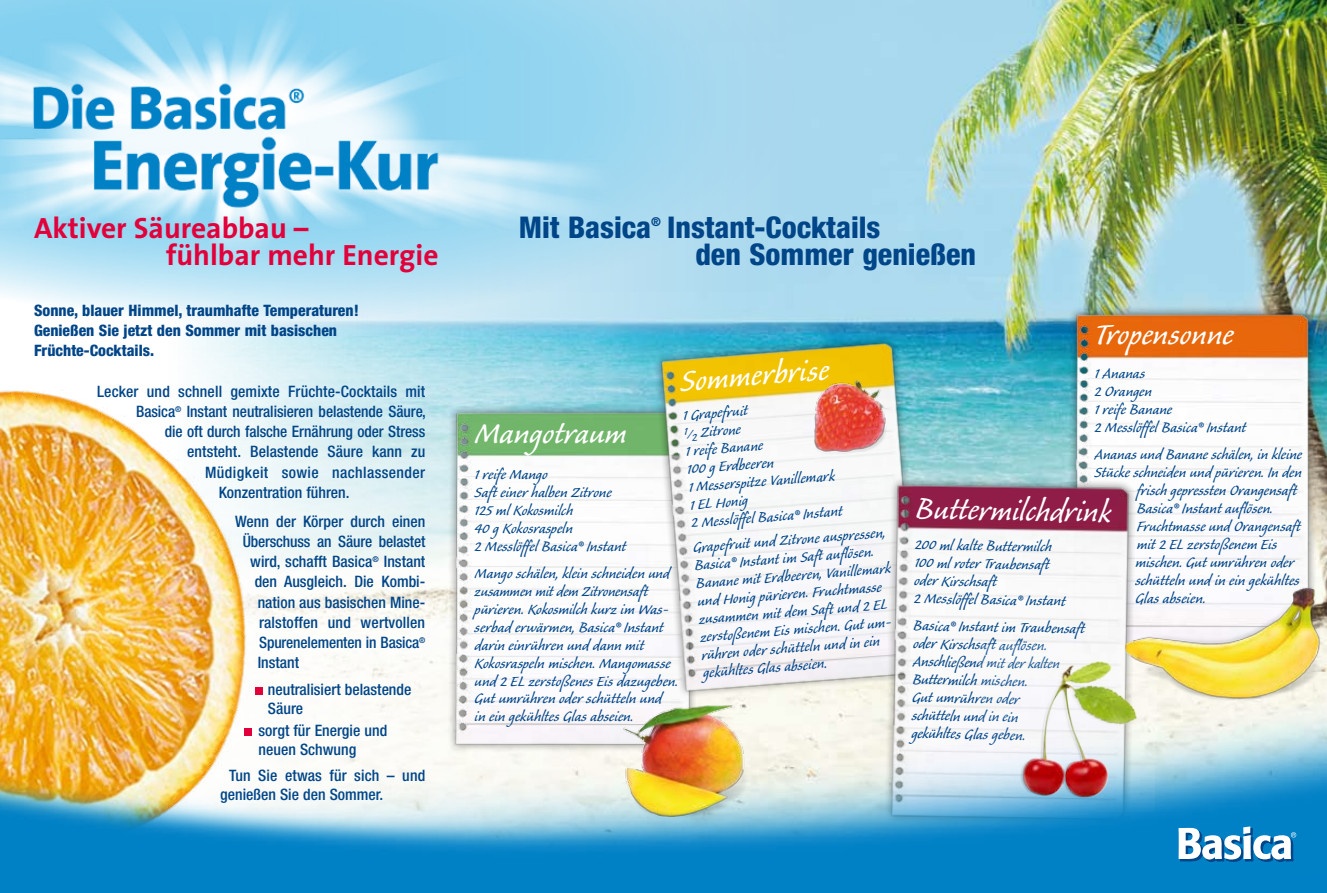
<style>
.page{position:relative;width:1327px;height:893px;background:#fff}
.page>*{position:absolute;margin:0;border:0;box-sizing:border-box;transform-origin:0 0}
.t1{font:39.15px "Caliban";color:#fff}
.t2{font:800 condensed 30px/26.4px "Helvetica Neue";color:#004588}
.t3{font:700 29.4px/26.5px "The Sans";color:#e2003b}
.t4{font:18.75px/18px "Caliban";color:#004588}
.t5{font:500 condensed 15.75px/18.5px "Helvetica Neue";color:#004588}
.t6{font:800 condensed 15.75px/20.2px "Helvetica Neue";color:#004588}
.t7{font:500 condensed 15.75px "Helvetica Neue";letter-spacing:.025em;color:#004588}
.t8{font:800 condensed 12.3px "Helvetica Neue";color:#004588}
.s1{font-size:14.7px}
.s2{font-family:"The Sans";font-style:italic;font-size:11.4px}
</style>
<div class="page">
<img style="left:192px;top:0;width:1135px;height:623px">
<svg style="left:644px;top:0;width:159px;height:323px;background:#a9d9ee"></svg>
<img style="left:0;top:356px;width:335px;height:267px">
<img style="left:0;top:0;width:644px;height:341px">
<img style="left:438px;top:397px;width:203px;height:226px">
<img style="left:641px;top:325px;width:298px;height:298px">
<img style="left:1057px;top:299px;width:270px;height:254px">
<img style="left:872px;top:468px;width:277px;height:155px">
<img style="left:0;top:623px;width:1327px;height:270px">
<img style="left:979px;top:646px;width:175px;height:166px">
<img style="left:1113px;top:553px;width:214px;height:214px">
<img style="left:775px;top:376px;width:150px;height:88px">
<img style="left:589px;top:666px;width:191px;height:164px">
<svg style="left:1178px;top:826px;width:118px;height:36px"></svg>
<svg style="left:795px;top:509px;width:5px;height:6px"></svg>
<svg style="left:731px;top:557px;width:6px;height:6px"></svg>
<h3 class="t3" style="left:166px;top:214px;width:274px;text-indent:-132px">Aktiver Säureabbau –<br>fühlbar mehr Energie</h3>
<h2 class="t2" style="left:519px;top:214px;width:134px">Mit Basica</h2>
<p class="t8" style="left:651px;top:214px;width:11px">®</p>
<h2 class="t2" style="left:695px;top:214px;width:282px;text-indent:-28px">Instant-Cocktails<br>den Sommer genießen</h2>
<p class="t6" style="left:34px;top:300px;width:326px">Sonne, blauer Himmel, traumhafte Temperaturen!<br>Genießen Sie jetzt den Sommer mit basischen<br>Früchte-Cocktails.</p>
<p class="t5" style="left:97px;top:382px;width:330px">Lecker und schnell gemixte Früchte-Cocktails mit</p>
<p class="t5" style="left:136px;top:402px;width:291px">Basica<sup>®</sup> Instant neutralisieren belastende Säure,</p>
<p class="t5" style="left:165px;top:422px;width:262px">die oft durch falsche Ernährung oder Stress</p>
<p class="t5" style="left:187px;top:442px;width:240px">entsteht. Belastende Säure kann zu</p>
<p class="t7" style="left:205px;top:463px;width:221px">Müdigkeit sowie nachlassender</p>
<p class="t5" style="left:219px;top:483px;width:132px">Konzentration führen.</p>
<p class="t5" style="left:235px;top:512px;width:192px">Wenn der Körper durch einen</p>
<p class="t5" style="left:243px;top:532px;width:184px">Überschuss an Säure belastet</p>
<p class="t5" style="left:250px;top:552px;width:177px">wird, schafft Basica<sup>®</sup> Instant</p>
<p class="t5" style="left:255px;top:572px;width:172px">den Ausgleich. Die Kombi-</p>
<p class="t5" style="left:258px;top:593px;width:169px">nation aus basischen Mine-</p>
<p class="t5" style="left:259px;top:613px;width:167px">ralstoffen und wertvollen</p>
<p class="t5" style="left:259px;top:633px;width:168px">Spurenelementen in Basica<sup>®</sup></p>
<p class="t5" style="left:258px;top:653px;width:43px">Instant</p>
<p class="t5" style="left:268px;top:680px;width:145px">neutralisiert belastende<br>Säure</p>
<p class="t5" style="left:259px;top:721px;width:130px">sorgt für Energie und neuen Schwung</p>
<p class="t5" style="left:220px;top:766px;width:207px;text-indent:9px">Tun Sie etwas für sich – und genießen Sie den Sommer.</p>
<h1 class="t1" style="left:678px;top:362px;width:151px;rotate:-5deg">Sommerbrise</h1>
<p class="t4" style="left:682px;top:407px;width:149px;rotate:-4deg">1 Grapefruit<br><sup>1</sup><span class="s1">/</span><sub>2</sub> Zitrone<br>1 reife Banane<br>100 g Erdbeeren<br>1 Messerspitze Vanillemark<br>1 EL Honig<br>2 Messlöffel Basica</p>
<h1 class="t1" style="left:474px;top:413px;width:154px">Mangotraum</h1>
<p class="t4" style="left:474px;top:466px;width:153px">1 reife Mango<br>Saft einer halben Zitrone<br>125 ml Kokosmilch<br>40 g Kokosraspeln<br>2 Messlöffel Basica<span class="s2">®</span> Instant</p>
<p class="t4" style="left:474px;top:565px;width:205px">Mango schälen, klein schneiden und zusammen mit dem Zitronensaft pürieren. Kokosmilch kurz im Was&shy;serbad erwärmen, Basica<span class="s2">®</span> Instant darin einrühren und dann mit<br>Kokosraspeln mischen. Mangomasse und 2 EL zerstoßenes Eis dazugeben.<br>Gut umrühren oder schütteln und<br>in ein gekühltes Glas abseien.</p>
<p class="t4" style="left:690px;top:510px;width:195px;line-height:25px;text-indent:112px;rotate:-4deg">Instant<br>Grapefruit und Zitrone auspressen,</p>
<p class="t4" style="left:694px;top:557px;width:38px;rotate:-4deg">Basica</p>
<p class="t4" style="left:694px;top:556px;width:197px;text-indent:45px;rotate:-4deg">Instant im Saft auflösen.<br>Banane mit Erdbeeren, Vanillemark und Honig pürieren. Fruchtmasse zusammen mit dem Saft und 2 EL zerstoßenem Eis mischen. Gut um&shy;rühren oder schütteln und in ein gekühltes Glas abseien.</p>
<h1 class="t1" style="left:1094px;top:315px;width:140px">Tropensonne</h1>
<p class="t4" style="left:1094px;top:365px;width:153px">1 Ananas<br>2 Orangen<br>1 reife Banane<br>2 Messlöffel Basica<span class="s2">®</span> Instant</p>
<p class="t4" style="left:1094px;top:446px;width:209px">Ananas und Banane schälen, in kleine</p>
<p class="t4" style="left:1094px;top:464px;width:209px">Stücke schneiden und pürieren. In den</p>
<p class="t4" style="left:1137px;top:482px;width:162px">frisch gepressten Orangensaft</p>
<p class="t4" style="left:1137px;top:500px;width:138px">Basica<span class="s2">®</span> Instant auflösen.</p>
<p class="t4" style="left:1137px;top:518px;width:165px">Fruchtmasse und Orangensaft</p>
<p class="t4" style="left:1137px;top:536px;width:142px">mit 2 EL zerstoßenem Eis</p>
<p class="t4" style="left:1135px;top:554px;width:160px">mischen. Gut umrühren oder</p>
<p class="t4" style="left:1135px;top:572px;width:166px">schütteln und in ein gekühltes</p>
<p class="t4" style="left:1135px;top:590px;width:72px">Glas abseien.</p>
<h1 class="t1" style="left:916px;top:489px;width:197px;rotate:1deg">Buttermilchdrink</h1>
<p class="t4" style="left:915px;top:536px;width:153px;rotate:1deg">200 ml kalte Buttermilch<br>100 ml roter Traubensaft oder Kirschsaft<br>2 Messlöffel Basica<span class="s2">®</span> Instant</p>
<p class="t4" style="left:913px;top:617px;width:173px;rotate:1deg">Basica<span class="s2">®</span> Instant im Traubensaft oder Kirschsaft auflösen.<br>Anschließend mit der kalten<br>Buttermilch mischen.<br>Gut umrühren oder<br>schütteln und in ein<br>gekühltes Glas geben.</p>
</div>
